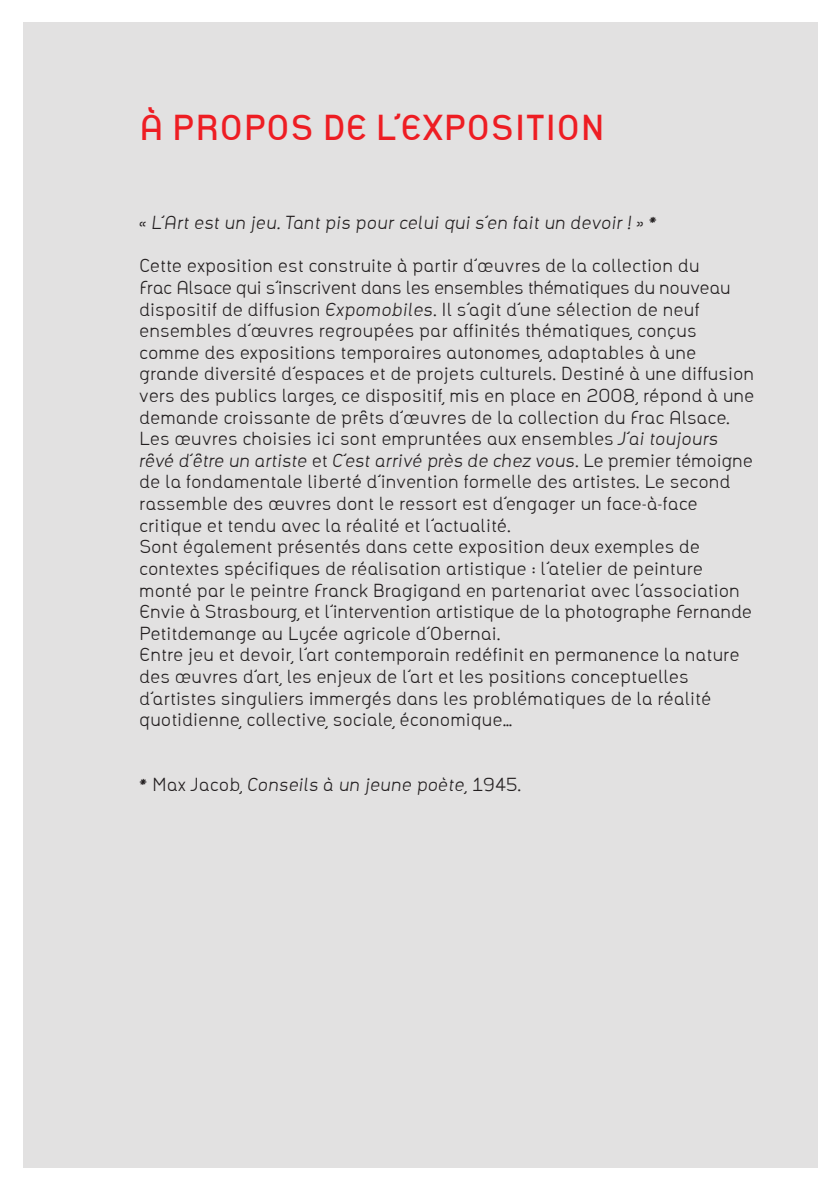
<style>
.page{position:relative;width:840px;height:1191px;background:#fff}
.page>*{position:absolute;margin:0;border:0;box-sizing:border-box;transform-origin:0 0}
.t1{font:700 34.4px "Agence";color:#ee1d23}
.t2{font:300 18px/21.6px "Agence";color:#231f20}
.t3{font:italic 300 18px "Agence";color:#231f20}
.s1{font-style:italic}
.s2{font-style:normal}
</style>
<div class="page">
<div style="left:23px;top:23px;width:793px;height:1145px;background:#e2e1e1"></div>
<h1 class="t1" style="left:139px;top:108px;width:467px">À PROPOS DE L’EXPOSITION</h1>
<p class="t3" style="left:139px;top:213px;width:519px">« L’Art est un jeu. Tant pis pour celui qui s’en fait un devoir ! » *</p>
<p class="t2" style="left:139px;top:255px;width:616px">Cette exposition est construite à partir d’œuvres de la collection du<br>Frac Alsace qui s’inscrivent dans les ensembles thématiques du nouveau dispositif de diffusion <span class="s1">Expomobiles</span>. Il s’agit d’une sélection de neuf ensembles d’œuvres regroupées par aff inités thématiques, conçus comme des expositions temporaires autonomes, adaptables à une grande diversité d’espaces et de projets culturels. Destiné à une diffusion vers des publics larges, ce dispositif, mis en place en 2008, répond à une demande croissante de prêts d’œuvres de la collection du Frac Alsace.<br>Les œuvres choisies ici sont empruntées aux ensembles <span class="s1">J’ai toujours rêvé d’être un artiste</span> et <span class="s1">C’est arrivé près de chez vous</span>. Le premier témoigne de la fondamentale liberté d’invention formelle des artistes. Le second rassemble des œuvres dont le ressort est d’engager un face-à-face critique et tendu avec la réalité et l’actualité.<br>Sont également présentés dans cette exposition deux exemples de contextes spécif iques de réalisation artistique : l’atelier de peinture monté par le peintre Franck Bragigand en partenariat avec l’association Envie à Strasbourg, et l’intervention artistique de la photographe Fernande Petitdemange au Lycée agricole d’Obernai.<br>Entre jeu et devoir, l’art contemporain redéf init en permanence la nature des œuvres d’art, les enjeux de l’art et les positions conceptuelles d’artistes singuliers immergés dans les problématiques de la réalité quotidienne, collective, sociale, économique…</p>
<p class="t3" style="left:139px;top:774px;width:383px">* <span class="s2">Max Jacob,</span> Conseils à un jeune poète<span class="s2">, 1945.</span></p>
</div>
